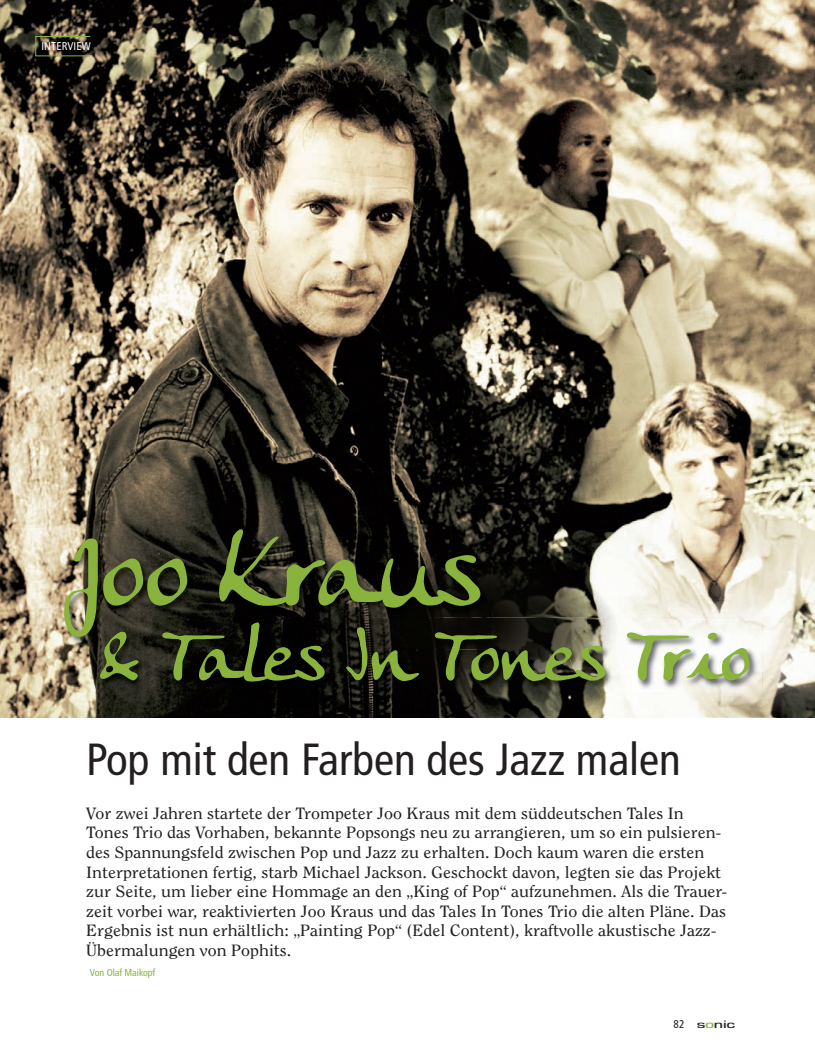
<style>
.page{position:relative;width:815px;height:1064px;background:#fff}
.page>*{position:absolute;margin:0;border:0;box-sizing:border-box;transform-origin:0 0}
.t1{font:condensed 45px "Frutiger LT Std";color:#231f20}
.t2{font:16.25px/19.5px "Clearface Std";color:#231f20;scale:1.1 1}
.t3{font:condensed 11.25px "Frutiger LT Std";letter-spacing:.01em;color:#fff}
.t4{font:500 11.25px "Eurostile T";letter-spacing:-.02em;color:#231f20;scale:1.6 1}
.t5{font:condensed 10px "Frutiger LT Std";letter-spacing:-.005em;color:#8ab33d}
.s1{font-family:"Frutiger LT Std";font-weight:400;font-stretch:condensed}
.s2{color:#8ab33d}
</style>
<div class="page">
<img style="left:0;top:0;width:815px;height:717px">
<img style="left:587px;top:577px;width:27px;height:41px">
<img style="left:368px;top:694px;width:62px;height:14px">
<img style="left:455px;top:708px;width:94px;height:6px">
<img style="left:456px;top:518px;width:123px;height:34px">
<img style="left:493px;top:552px;width:94px;height:66px">
<img style="left:430px;top:694px;width:119px;height:14px">
<img style="left:611px;top:694px;width:4px;height:4px">
<img style="left:700px;top:717px;width:77px;height:1px">
<img style="left:621px;top:582px;width:194px;height:135px">
<img style="left:615px;top:599px;width:200px;height:109px">
<svg style="left:602px;top:610px;width:19px;height:8px"></svg>
<div style="left:35px;top:36px;width:55px;height:20px;border:1px solid #8ab33d"></div>
<img style="left:95px;top:649px;width:209px;height:45px">
<img style="left:587px;top:681px;width:11px;height:13px">
<img style="left:304px;top:681px;width:94px;height:13px">
<img style="left:398px;top:618px;width:189px;height:76px">
<img style="left:573px;top:618px;width:22px;height:4px">
<img style="left:598px;top:618px;width:164px;height:76px">
<img style="left:595px;top:618px;width:23px;height:4px">
<svg style="left:100px;top:622px;width:649px;height:59px;background:#6b7553"></svg>
<img style="left:59px;top:524px;width:356px;height:125px">
<img style="left:415px;top:524px;width:78px;height:26px">
<img style="left:480px;top:550px;width:13px;height:72px">
<img style="left:105px;top:622px;width:388px;height:27px">
<svg style="left:64px;top:529px;width:416px;height:108px;background:#383e21"></svg>
<p class="t3" style="left:41px;top:41px;width:51px">INTERVIEW</p>
<h1 class="t1" style="left:86px;top:741px;width:596px">Pop mit den Farben des Jazz malen</h1>
<p class="t2" style="left:86px;top:804px;width:584px">Vor zwei Jahren startete der Trompeter Joo Kraus mit dem süddeutschen Tales In Tones Trio das Vorhaben, bekannte Popsongs neu zu arrangieren, um so ein pulsieren&shy;des Spannungsfeld zwischen Pop und Jazz zu erhalten. Doch kaum waren die ersten Interpretationen fertig, starb Michael Jackson. Geschockt davon, legten sie das Projekt zur Seite, um lieber eine Hommage an den „King of Pop“ aufzunehmen. Als die Trauer&shy;zeit vorbei war, reaktivierten Joo Kraus und das Tales In Tones Trio die alten Pläne. Das Ergebnis ist nun erhältlich: „Painting Pop“ (Edel Content), kraftvolle akustische Jazz-Übermalungen von Pophits.</p>
<p class="t5" style="left:90px;top:968px;width:67px">Von Olaf Maikopf</p>
<p class="t4" style="left:674px;top:1017px;width:40px"><span class="s1">82</span> s<span class="s2">o</span>nic</p>
</div>
